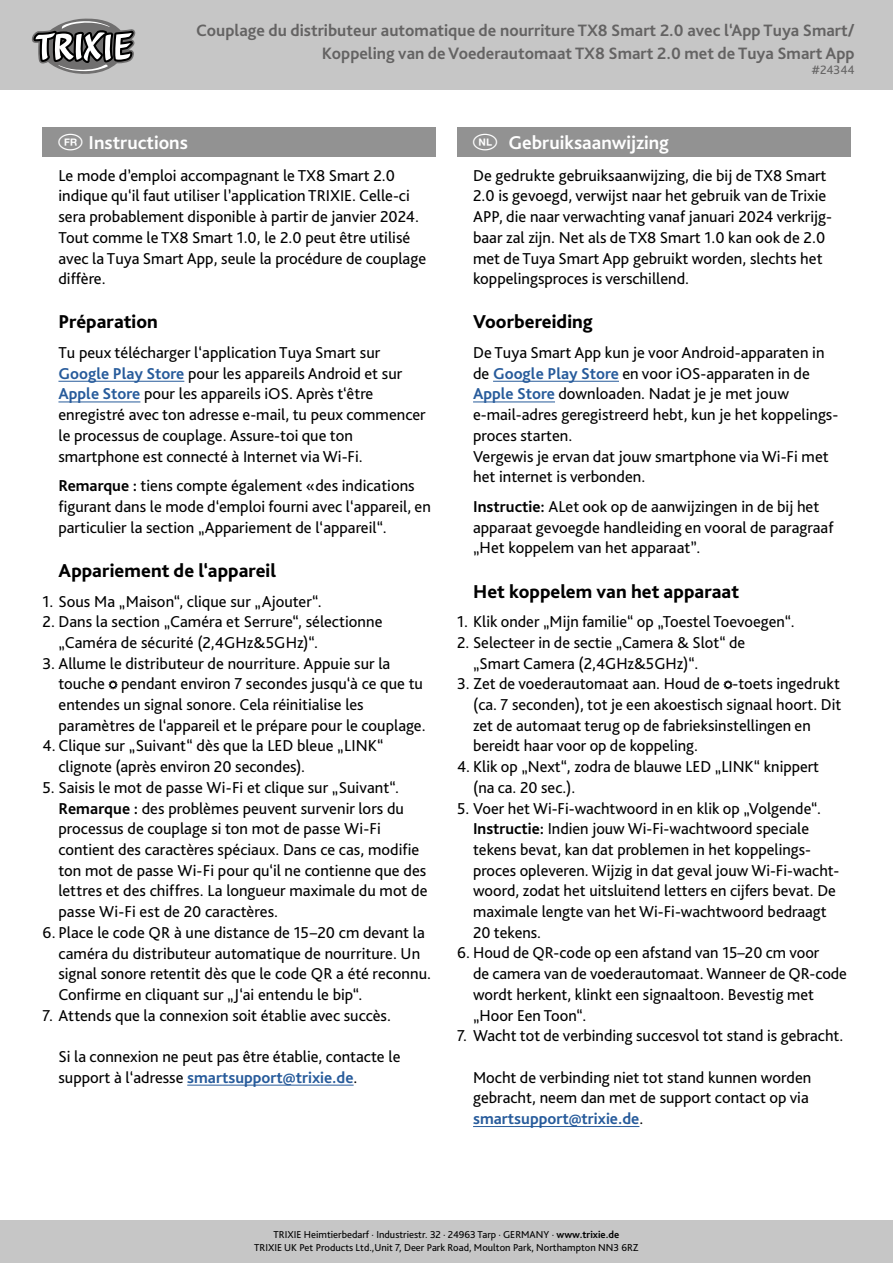
<style>
.page{position:relative;width:893px;height:1263px;background:#fff}
.page>*{position:absolute;margin:0;border:0;box-sizing:border-box;transform-origin:0 0}
.t1{font:800 19.5px "Bliss Pro";letter-spacing:.005em;color:#000}
.t2{font:700 19.5px "Bliss Pro";color:#fff}
.t3{font:700 17.25px/22.8px "Bliss Pro";color:#646363;text-align:right}
.t4{font:16.5px/20.7px "Bliss Pro";color:#000}
.t5{font:12.75px "Bliss Pro";color:#646363}
.t6{font:10.5px/12.6px "Bliss Pro";color:#000;text-align:center}
.s1{font-family:"Natrix";font-weight:400}
.s2{font-weight:700;color:#275b9b}
.s3{font-weight:700}
</style>
<div class="page">
<div style="left:0;top:0;width:893px;height:89px;background:#c6c6c6"></div>
<div style="left:0;top:1220px;width:893px;height:43px;background:#c6c6c6"></div>
<svg style="left:32px;top:18px;width:103px;height:56px"></svg>
<div style="left:457px;top:128px;width:393px;height:29px;background:#929292"></div>
<div style="left:43px;top:128px;width:393px;height:29px;background:#929292"></div>
<hr style="left:58px;top:381px;width:126px;height:1px;background:#275b9b">
<hr style="left:58px;top:401px;width:82px;height:1px;background:#275b9b">
<hr style="left:187px;top:1085px;width:167px;height:1px;background:#275b9b">
<svg style="left:109px;top:680px;width:9px;height:9px"></svg>
<hr style="left:493px;top:381px;width:126px;height:1px;background:#275b9b">
<hr style="left:473px;top:401px;width:82px;height:1px;background:#275b9b">
<hr style="left:473px;top:1126px;width:166px;height:1px;background:#275b9b">
<svg style="left:723px;top:680px;width:9px;height:9px"></svg>
<p class="t3" style="left:196px;top:18px;width:660px">Couplage du distributeur automatique de nourriture TX8 Smart 2.0 avec l‘App Tuya Smart/<br>Koppeling van de Voederautomaat TX8 Smart 2.0 met de Tuya Smart App</p>
<p class="t5" style="left:811px;top:62px;width:45px">#24344</p>
<p class="t2" style="left:58px;top:130px;width:131px"><span class="s1">F</span> Instructions</p>
<p class="t4" style="left:58px;top:165px;width:369px">Le mode d’emploi accompagnant le TX8 Smart 2.0 indique qu‘il faut utiliser l’application TRIXIE. Celle-ci sera probablement disponible à partir de janvier 2024.<br>Tout comme le TX8 Smart 1.0, le 2.0 peut être utilisé avec la Tuya Smart App, seule la procédure de couplage diffère.</p>
<p class="t1" style="left:58px;top:310px;width:101px">Préparation</p>
<p class="t4" style="left:58px;top:342px;width:369px">Tu peux télécharger l‘application Tuya Smart sur <span class="s2">Google Play Store</span> pour les appareils Android et sur <span class="s2">Apple Store</span> pour les appareils iOS. Après t‘être enregistré avec ton adresse e-mail, tu peux commencer le processus de couplage. Assure-toi que ton smartphone est connecté à Internet via Wi-Fi.</p>
<p class="t4" style="left:58px;top:475px;width:374px"><span class="s3">Remarque :</span> tiens compte également «des indications figurant dans le mode d‘emploi fourni avec l‘appareil, en particulier la section „Appariement de l‘appareil“.</p>
<p class="t1" style="left:58px;top:558px;width:219px">Appariement de l‘appareil</p>
<p class="t4" style="left:43px;top:590px;width:281px">1. Sous Ma „Maison“, clique sur „Ajouter“.</p>
<p class="t4" style="left:58px;top:611px;width:326px;text-indent:-16px">2. Dans la section „Caméra et Serrure“, sélectionne „Caméra de sécurité (2,4GHz&amp;5GHz)“.</p>
<p class="t4" style="left:58px;top:652px;width:369px;text-indent:-16px">3. Allume le distributeur de nourriture. Appuie sur la touche pendant environ 7 secondes jusqu‘à ce que tu entendes un signal sonore. Cela réinitialise les paramètres de l‘appareil et le prépare pour le couplage.</p>
<p class="t4" style="left:58px;top:735px;width:327px;text-indent:-16px">4. Clique sur „Suivant“ dès que la LED bleue „LINK“ clignote (après environ 20 secondes).</p>
<p class="t4" style="left:58px;top:777px;width:371px;text-indent:-16px">5. Saisis le mot de passe Wi-Fi et clique sur „Suivant“.<br><span class="s3">Remarque :</span> des problèmes peuvent survenir lors du processus de couplage si ton mot de passe Wi-Fi contient des caractères spéciaux. Dans ce cas, modifie ton mot de passe Wi-Fi pour qu‘il ne contienne que des lettres et des chiffres. La longueur maximale du mot de passe Wi-Fi est de 20 caractères.</p>
<p class="t4" style="left:58px;top:921px;width:374px;text-indent:-16px">6. Place le code QR à une distance de 15–20 cm devant la caméra du distributeur automatique de nourriture. Un signal sonore retentit dès que le code QR a été reconnu.<br>Confirme en cliquant sur „J‘ai entendu le bip“.</p>
<p class="t4" style="left:43px;top:1004px;width:350px">7. Attends que la connexion soit établie avec succès.</p>
<p class="t4" style="left:58px;top:1046px;width:343px">Si la connexion ne peut pas être établie, contacte le support à l‘adresse <span class="s2">smartsupport@trixie.de</span>.</p>
<p class="t2" style="left:473px;top:130px;width:197px"><span class="s1">N</span> Gebruiksaanwijzing</p>
<p class="t4" style="left:473px;top:165px;width:361px">De gedrukte gebruiksaanwijzing, die bij de TX8 Smart 2.0 is gevoegd, verwijst naar het gebruik van de Trixie APP, die naar verwachting vanaf januari 2024 verkrijg&shy;baar zal zijn. Net als de TX8 Smart 1.0 kan ook de 2.0 met de Tuya Smart App gebruikt worden, slechts het koppelingsproces is verschillend.</p>
<p class="t1" style="left:473px;top:310px;width:121px">Voorbereiding</p>
<p class="t4" style="left:473px;top:342px;width:367px">De Tuya Smart App kun je voor Android-apparaten in de <span class="s2">Google Play Store</span> en voor iOS-apparaten in de <span class="s2">Apple Store</span> downloaden. Nadat je je met jouw e-mail-adres geregistreerd hebt, kun je het koppelings&shy;proces starten.<br>Vergewis je ervan dat jouw smartphone via Wi-Fi met het internet is verbonden.</p>
<p class="t4" style="left:473px;top:496px;width:362px"><span class="s3">Instructie:</span> ALet ook op de aanwijzingen in de bij het apparaat gevoegde handleiding en vooral de paragraaf „Het koppelem van het apparaat”.</p>
<p class="t1" style="left:473px;top:579px;width:268px">Het koppelem van het apparaat</p>
<p class="t4" style="left:457px;top:611px;width:339px">1. Klik onder „Mijn familie“ op „Toestel Toevoegen“.</p>
<p class="t4" style="left:473px;top:632px;width:274px;text-indent:-16px">2. Selecteer in de sectie „Camera &amp; Slot“ de „Smart Camera (2,4GHz&amp;5GHz)“.</p>
<p class="t4" style="left:473px;top:673px;width:370px;text-indent:-16px">3. Zet de voederautomaat aan. Houd de -toets ingedrukt (ca. 7 seconden), tot je een akoestisch signaal hoort. Dit zet de automaat terug op de fabrieksinstellingen en bereidt haar voor op de koppeling.</p>
<p class="t4" style="left:473px;top:756px;width:348px;text-indent:-16px">4. Klik op „Next“, zodra de blauwe LED „LINK“ knippert (na ca. 20 sec.).</p>
<p class="t4" style="left:473px;top:797px;width:368px;text-indent:-16px">5. Voer het Wi-Fi-wachtwoord in en klik op „Volgende“.<br><span class="s3">Instructie:</span> Indien jouw Wi-Fi-wachtwoord speciale tekens bevat, kan dat problemen in het koppelings&shy;proces opleveren. Wijzig in dat geval jouw Wi-Fi-wacht&shy;woord, zodat het uitsluitend letters en cijfers bevat. De maximale lengte van het Wi-Fi-wachtwoord bedraagt 20 tekens.</p>
<p class="t4" style="left:473px;top:942px;width:375px;text-indent:-16px">6. Houd de QR-code op een afstand van 15–20 cm voor<br>de camera van de voederautomaat. Wanneer de QR-code wordt herkent, klinkt een signaaltoon. Bevestig met „Hoor Een Toon“.</p>
<p class="t4" style="left:457px;top:1025px;width:388px">7. Wacht tot de verbinding succesvol tot stand is gebracht.</p>
<p class="t4" style="left:473px;top:1066px;width:340px">Mocht de verbinding niet tot stand kunnen worden gebracht, neem dan met de support contact op via <span class="s2">smartsupport@trixie.de</span>.</p>
<p class="t6" style="left:254px;top:1228px;width:386px">TRIXIE Heimtierbedarf · Industriestr. 32 · 24963 Tarp · GERMANY · <span class="s3">www.trixie.de<br></span>TRIXIE UK Pet Products Ltd.,Unit 7, Deer Park Road, Moulton Park, Northampton NN3 6RZ</p>
</div>
